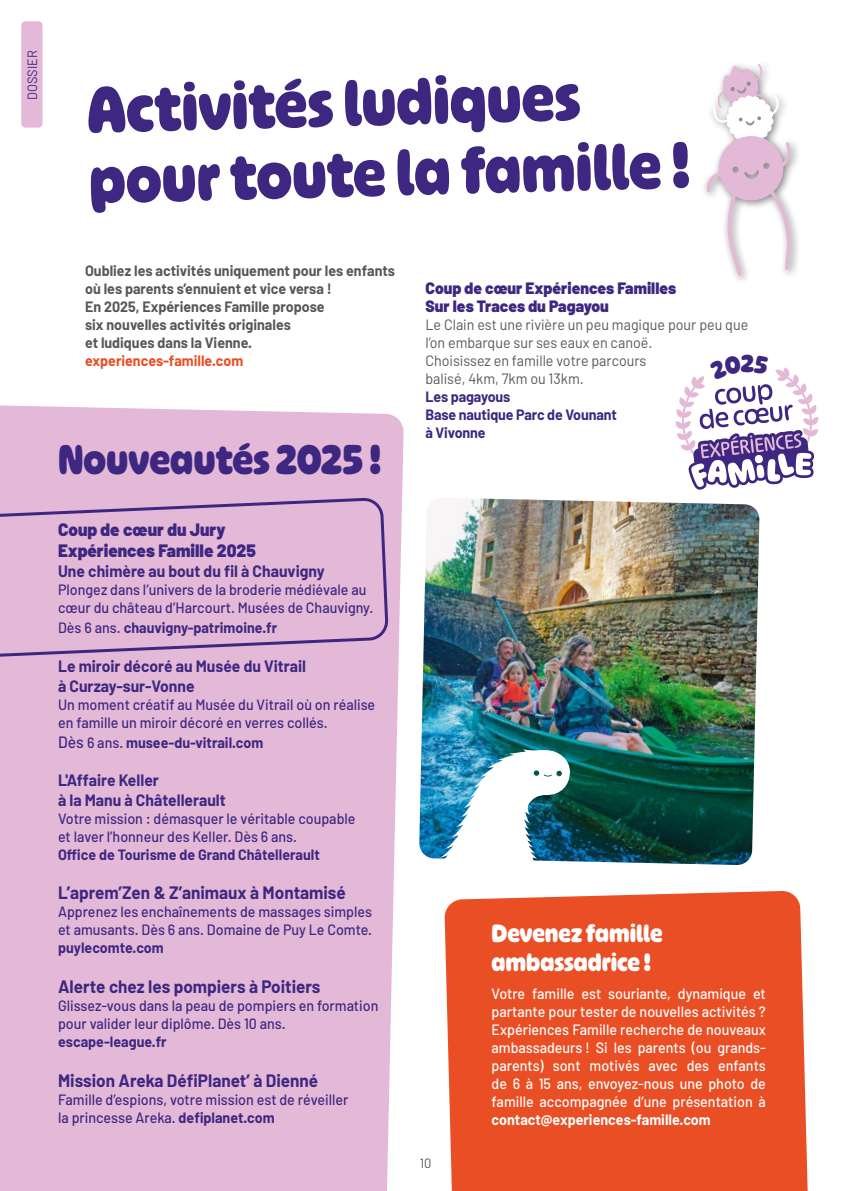
<style>
.page{position:relative;width:851px;height:1191px;background:#fff}
.page>*{position:absolute;margin:0;border:0;box-sizing:border-box;transform-origin:0 0}
.t1{font:300 70.65px/71.4px "Ohno Softie Var";color:#3d2780;scale:.95 1}
.t2{font:300 45px "Ohno Softie Var";color:#3d2780;scale:.95 1}
.t3{font:300 27px/28.5px "Ohno Softie Var";color:#fff;scale:.95 1}
.t4{font:700 18px "Barlow";color:#3d2780;scale:.95 1}
.t5{font:900 18px/21.6px "Barlow";color:#3d2780;scale:.95 1}
.t6{font:700 16.5px/19.8px "Barlow";color:#3d2780;scale:.95 1}
.t7{font:900 16.5px/18px "Barlow";color:#3d2780;scale:.95 1}
.t8{font:500 15px/18px "Barlow";color:#3d2780;scale:.95 1}
.t9{font:500 15px/18px "Barlow";color:#fff;text-align:justify;scale:.95 1}
.t10{font:700 15px/18px "Barlow";color:#3d2780;scale:.95 1}
.t11{font:700 15px/18px "Barlow";color:#575756;scale:.95 1}
.t12{font:15px/18px "Barlow";color:#575756;scale:.95 1}
.t13{font:700 15px "Barlow";color:#fff;scale:.95 1}
.t14{font:700 15px "Barlow";letter-spacing:-.005em;color:#e94e24;scale:.95 1}
.t15{font:13.5px "Barlow";color:#3d2780;scale:.95 1}
.t16{font:13.5px "Barlow";color:#575756;scale:.95 1}
.s1{font-weight:500}
.s2{font-weight:500;font-size:16.5px}
.s3{font-weight:700}
</style>
<div class="page">
<img style="left:419px;top:498px;width:341px;height:367px">
<div style="left:444px;top:891px;width:364px;height:300px;background:#e94e24"></div>
<div style="left:0;top:405px;width:403px;height:786px;background:#e4b9d8"></div>
<div style="left:21px;top:21px;width:22px;height:107px;background:#e4b9d8;border-radius:4px"></div>
<div style="left:0;top:499px;width:387px;height:158px;background:#e4b9d8"></div>
<img style="left:439px;top:749px;width:131px;height:114px">
<div style="left:700px;top:59px;width:100px;height:226px;background:#000;opacity:.5"></div>
<svg style="left:701px;top:64px;width:94px;height:214px"></svg>
<svg style="left:675px;top:367px;width:143px;height:123px"></svg>
<p class="t15" style="left:24px;top:100px;width:54px;rotate:-90deg">DOSSIER</p>
<h1 class="t1" style="left:85px;top:75px;width:634px;rotate:-2deg">Activités ludiques pour toute la famille !</h1>
<p class="t11" style="left:85px;top:261px;width:328px">Oubliez les activités uniquement pour les enfants où les parents s’ennuient et vice versa !<br>En 2025, Expériences Famille propose<br>six nouvelles activités originales<br>et ludiques dans la Vienne.</p>
<p class="t14" style="left:85px;top:351px;width:168px">experiences-famille.com</p>
<h2 class="t2" style="left:58px;top:433px;width:341px">Nouveautés 2025 !</h2>
<p class="t5" style="left:58px;top:518px;width:210px">Coup de cœur du Jury<br>Expériences Famille 2025</p>
<p class="t6" style="left:58px;top:561px;width:282px">Une chimère au bout du fil à Chauvigny</p>
<p class="t8" style="left:58px;top:580px;width:333px">Plongez dans l’univers de la broderie médiévale au cœur du château d’Harcourt. Musées de Chauvigny.</p>
<p class="t10" style="left:58px;top:618px;width:232px"><span class="s1">Dès 6 ans.</span> chauvigny-patrimoine.fr</p>
<p class="t6" style="left:58px;top:656px;width:262px">Le miroir décoré au Musée du Vitrail à Curzay-sur-Vonne</p>
<p class="t8" style="left:58px;top:695px;width:335px">Un moment créatif au Musée du Vitrail où on réalise en famille un miroir décoré en verres collés.</p>
<p class="t10" style="left:58px;top:733px;width:217px"><span class="s2">Dès</span> <span class="s1">6 ans.</span> musee-du-vitrail.com</p>
<p class="t6" style="left:58px;top:770px;width:178px">L'Affaire Keller<br>à la Manu à Châtellerault</p>
<p class="t8" style="left:58px;top:809px;width:314px">Votre mission : démasquer le véritable coupable et laver l’honneur des Keller. Dès 6 ans.</p>
<p class="t10" style="left:58px;top:845px;width:277px">Office de Tourisme de Grand Châtellerault</p>
<p class="t4" style="left:58px;top:881px;width:304px">L’aprem’Zen &amp; Z’animaux à Montamisé</p>
<p class="t8" style="left:58px;top:902px;width:332px">Apprenez les enchaînements de massages simples et amusants. Dès 6 ans. Domaine de Puy Le Comte.</p>
<p class="t10" style="left:58px;top:939px;width:113px">puylecomte.com</p>
<p class="t4" style="left:58px;top:975px;width:278px">Alerte chez les pompiers à Poitiers</p>
<p class="t8" style="left:58px;top:996px;width:339px">Glissez-vous dans la peau de pompiers en formation pour valider leur diplôme. Dès 10 ans.</p>
<p class="t10" style="left:58px;top:1032px;width:116px">escape-league.fr</p>
<p class="t4" style="left:58px;top:1068px;width:275px">Mission Areka DéfiPlanet’ à Dienné</p>
<p class="t8" style="left:58px;top:1089px;width:307px">Famille d’espions, votre mission est de réveiller la princesse Areka. <span class="s3">defiplanet.com</span></p>
<p class="t7" style="left:425px;top:279px;width:265px">Coup de cœur Expériences Familles<br>Sur les Traces du Pagayou</p>
<p class="t12" style="left:425px;top:315px;width:341px">Le Clain est une rivière un peu magique pour peu que l’on embarque sur ses eaux en canoë.<br>Choisissez en famille votre parcours<br>balisé, 4km, 7km ou 13km.</p>
<p class="t10" style="left:425px;top:387px;width:203px">Les pagayous<br>Base nautique Parc de Vounant à Vivonne</p>
<h3 class="t3" style="left:491px;top:919px;width:181px">Devenez famille ambassadrice !</h3>
<p class="t16" style="left:419px;top:1155px;width:14px">10</p>
<p class="t9" style="left:491px;top:984px;width:290px">Votre famille est souriante, dynamique et partante pour tester de nouvelles activités ?<br>Expériences Famille recherche de nouveaux ambassadeurs ! Si les parents (ou grands&shy;parents) sont motivés avec des enfants de 6 à 15 ans, envoyez-nous une photo de famille accompagnée d’une présentation à</p>
<p class="t13" style="left:491px;top:1110px;width:232px">contact@experiences-famille.com</p>
</div>
